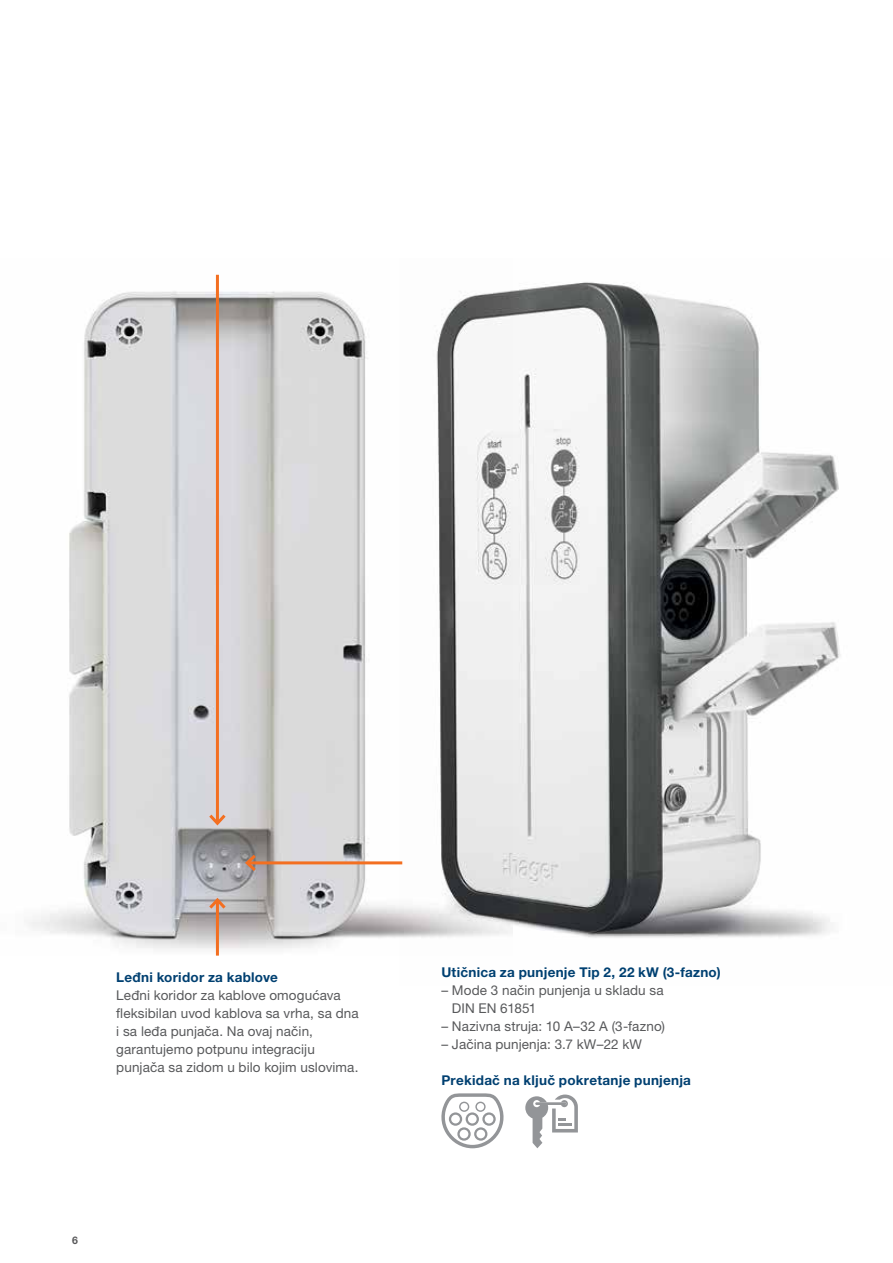
<style>
.page{position:relative;width:893px;height:1263px;background:#fff}
.page>*{position:absolute;margin:0;border:0;box-sizing:border-box;transform-origin:0 0}
.t1{font:13.5px/18px "Helvetica Neue LTW1 G";letter-spacing:.01em;color:#58595b}
.t2{font:700 13.5px "Helvetica Neue LTW1 G";letter-spacing:.02em;color:#004071}
.t3{font:700 10.5px "Helvetica Neue LTW1 G";color:#58585a}
</style>
<div class="page">
<img style="left:28px;top:274px;width:372px;height:681px">
<img style="left:400px;top:282px;width:441px;height:656px">
<hr style="left:247px;top:861px;width:155px;height:3px;background:#f36f21">
<svg style="left:243px;top:851px;width:16px;height:23px"></svg>
<hr style="left:216px;top:275px;width:3px;height:548px;background:#f36f21">
<svg style="left:206px;top:811px;width:23px;height:17px"></svg>
<hr style="left:216px;top:900px;width:3px;height:55px;background:#f36f21">
<svg style="left:206px;top:895px;width:23px;height:17px"></svg>
<svg style="left:441px;top:1093px;width:63px;height:55px"></svg>
<svg style="left:525px;top:1094px;width:53px;height:54px"></svg>
<p class="t2" style="left:116px;top:968px;width:163px">Leđni koridor za kablove</p>
<p class="t1" style="left:116px;top:986px;width:244px">Leđni koridor za kablove omogućava fleksibilan uvod kablova sa vrha, sa dna i sa leđa punjača. Na ovaj način, garantujemo potpunu integraciju punjača sa zidom u bilo kojim uslovima.</p>
<p class="t3" style="left:72px;top:1233px;width:7px">6</p>
<p class="t2" style="left:441px;top:964px;width:281px">Utičnica za punjenje Tip 2, 22 kW (3-fazno)</p>
<p class="t1" style="left:452px;top:981px;width:213px;text-indent:-11px">– Mode 3 način punjenja u skladu sa<br>DIN EN 61851</p>
<p class="t1" style="left:441px;top:1017px;width:225px">– Nazivna struja: 10 A–32 A (3-fazno)</p>
<p class="t1" style="left:441px;top:1035px;width:202px">– Jačina punjenja: 3.7 kW–22 kW</p>
<p class="t2" style="left:441px;top:1072px;width:251px">Prekidač na ključ pokretanje punjenja</p>
</div>
